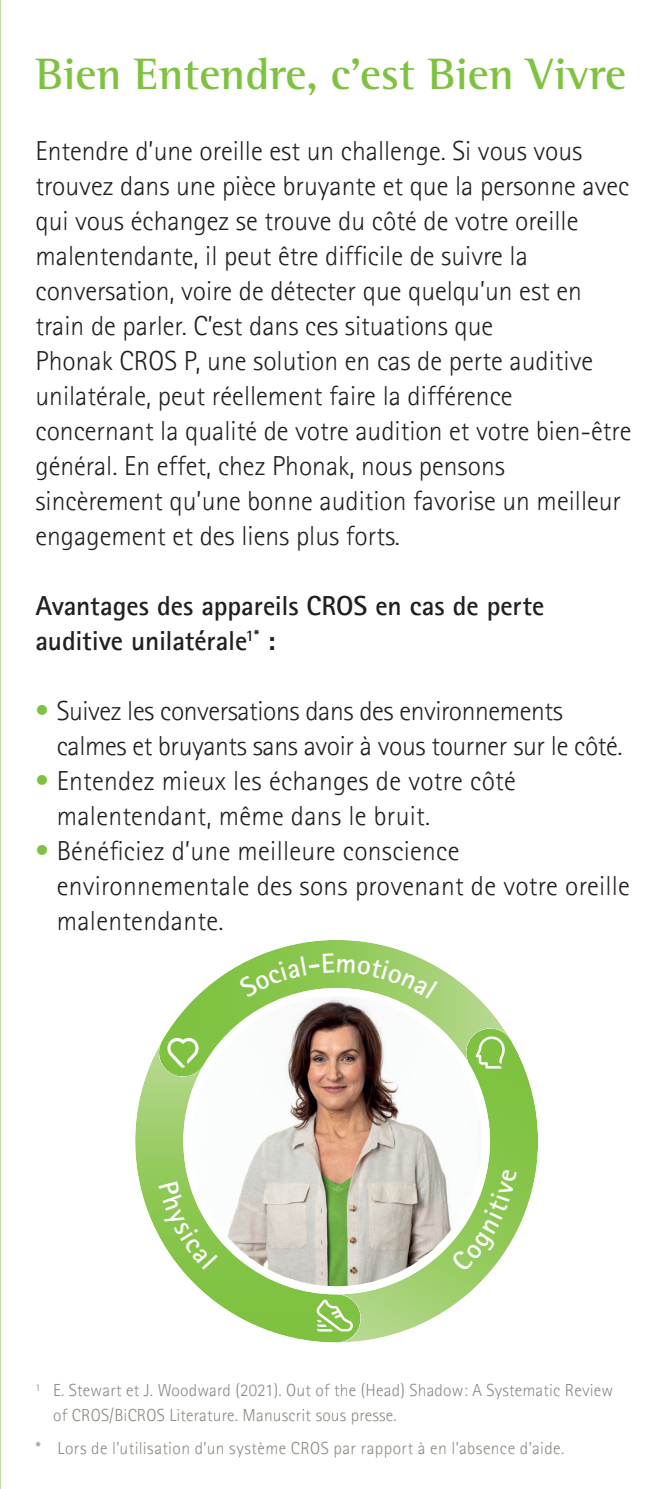
<style>
.page{position:relative;width:667px;height:1489px;background:#fff}
.page>*{position:absolute;margin:0;border:0;box-sizing:border-box;transform-origin:0 0}
.t1{font:700 45px "Rotis Semifor Phonak";color:#7fc241}
.t2{font:300 27.5px/35px "Rotis Sansfor Phonak";color:#231f20}
.t3{font:700 27.5px/35px "Rotis Sansfor Phonak";letter-spacing:-.005em;color:#231f20}
.t4{font:300 17.5px/25px "Rotis Sansfor Phonak";letter-spacing:.01em;color:#8b8b83}
.s1{color:#7fc241}
</style>
<div class="page">
<svg style="left:362px;top:1079px;width:130px;height:262px"></svg>
<svg style="left:135px;top:1065px;width:227px;height:277px"></svg>
<svg style="left:155px;top:940px;width:356px;height:139px"></svg>
<svg style="left:167px;top:1037px;width:32px;height:30px"></svg>
<svg style="left:475px;top:1036px;width:29px;height:32px"></svg>
<svg style="left:316px;top:1299px;width:36px;height:32px"></svg>
<img style="left:191px;top:996px;width:290px;height:290px;border-radius:145px">
<svg style="left:450px;top:1169px;width:66px;height:102px"></svg>
<svg style="left:159px;top:1181px;width:58px;height:88px"></svg>
<svg style="left:238px;top:953px;width:199px;height:45px;background:#9dcf6d"></svg>
<h1 class="t1" style="left:35px;top:47px;width:591px">Bien Entendre, c’est Bien Vivre</h1>
<p class="t2" style="left:35px;top:135px;width:597px">Entendre d’une oreille est un challenge. Si vous vous trouvez dans une pièce bruyante et que la personne avec qui vous échangez se trouve du côté de votre oreille malentendante, il peut être difficile de suivre la conversation, voire de détecter que quelqu’un est en train de parler. C’est dans ces situations que<br>Phonak CROS P, une solution en cas de perte auditive unilatérale, peut réellement faire la différence concernant la qualité de votre audition et votre bien-être général. En effet, chez Phonak, nous pensons sincèrement qu’une bonne audition favorise un meilleur engagement et des liens plus forts.</p>
<p class="t3" style="left:35px;top:587px;width:510px">Avantages des appareils CROS en cas de perte auditive unilatérale<sup>1*</sup> :</p>
<p class="t2" style="left:57px;top:695px;width:567px;text-indent:-21px"><span class="s1">•</span> Suivez les conversations dans des environnements calmes et bruyants sans avoir à vous tourner sur le côté.</p>
<p class="t2" style="left:57px;top:765px;width:460px;text-indent:-21px"><span class="s1">•</span> Entendez mieux les échanges de votre côté malentendant, même dans le bruit.</p>
<p class="t2" style="left:57px;top:833px;width:574px;text-indent:-21px"><span class="s1">•</span> Bénéficiez d’une meilleure conscience environnementale des sons provenant de votre oreille malentendante.</p>
<p class="t4" style="left:53px;top:1378px;width:561px;text-indent:-18px"><sup>1</sup> E. Stewart et J. Woodward (2021). Out of the (Head) Shadow: A Systematic Review of CROS/BiCROS Literature. Manuscrit sous presse.</p>
<p class="t4" style="left:35px;top:1435px;width:530px">* Lors de l’utilisation d’un système CROS par rapport à en l’absence d’aide.</p>
</div>
